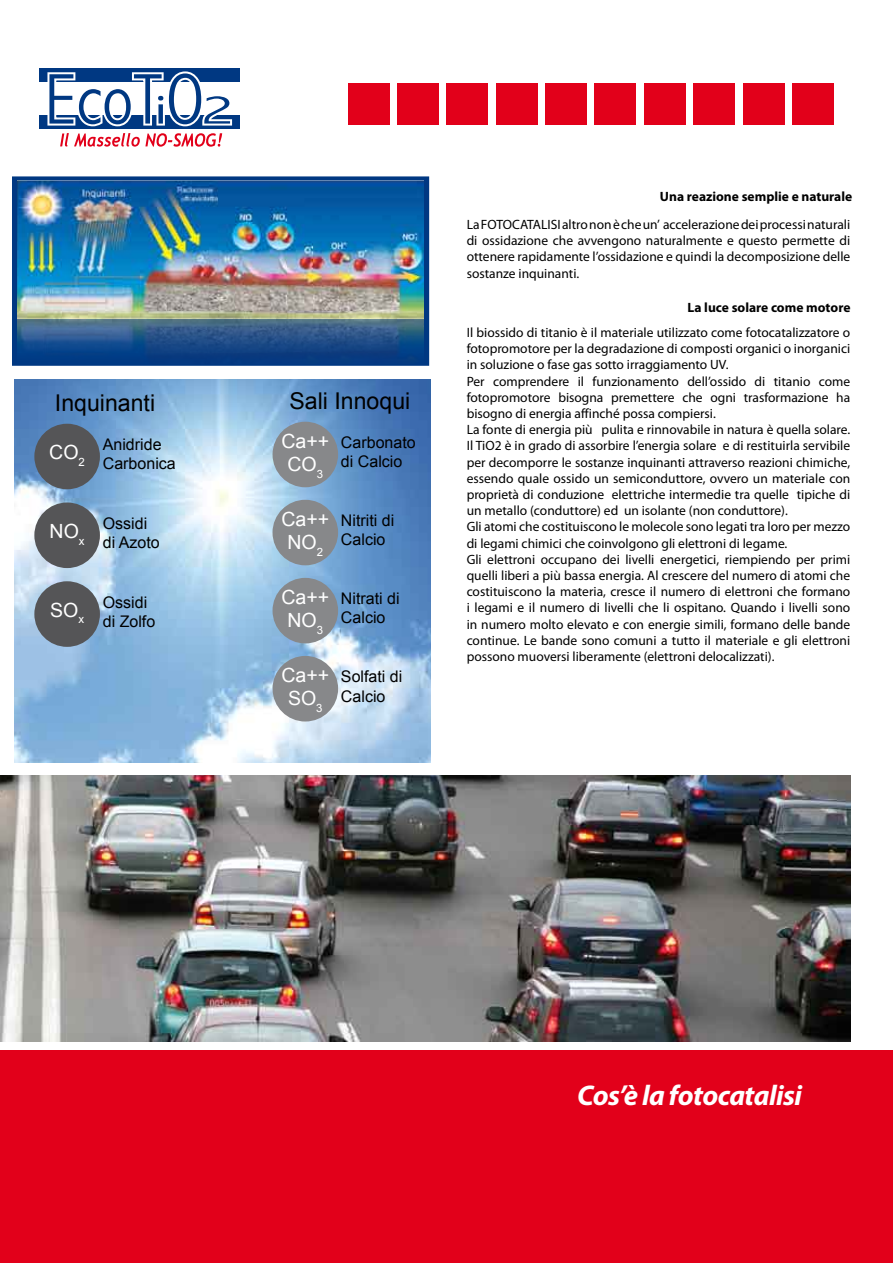
<style>
.page{position:relative;width:893px;height:1263px;background:#fff}
.page>*{position:absolute;margin:0;border:0;box-sizing:border-box;transform-origin:0 0}
.t1{font:italic 700 28.5px "Myriad Pro";letter-spacing:-.02em;color:#fff}
.t2{font:23.1px "Arial";color:#000}
.t3{font:19.5px/23.5px "Arial";color:#fff;text-align:center}
.t4{font:16.05px/19.2px "Arial";color:#000}
.t5{font:13.5px/16.2px "Myriad Pro";color:#000;text-align:justify}
.t6{font:700 13.5px "Myriad Pro";color:#000}
</style>
<div class="page">
<img style="left:0;top:775px;width:850px;height:267px">
<img style="left:17px;top:181px;width:407px;height:182px">
<div style="left:12px;top:176px;width:417px;height:190px;border:2px solid #003882"></div>
<img style="left:14px;top:379px;width:417px;height:384px">
<div style="left:34px;top:424px;width:66px;height:65px;background:#555557;border-radius:50%"></div>
<div style="left:34px;top:502px;width:66px;height:66px;background:#555557;border-radius:50%"></div>
<div style="left:34px;top:581px;width:66px;height:66px;background:#555557;border-radius:50%"></div>
<div style="left:273px;top:422px;width:65px;height:65px;background:#87888a;border-radius:50%"></div>
<div style="left:273px;top:500px;width:65px;height:65px;background:#87888a;border-radius:50%"></div>
<div style="left:273px;top:578px;width:65px;height:65px;background:#87888a;border-radius:50%"></div>
<div style="left:273px;top:656px;width:65px;height:65px;background:#87888a;border-radius:50%"></div>
<div style="left:0;top:1050px;width:893px;height:213px;background:#e2001a"></div>
<div style="left:348px;top:84px;width:41px;height:41px;background:#e2001a"></div>
<div style="left:545px;top:84px;width:42px;height:41px;background:#e2001a"></div>
<div style="left:447px;top:84px;width:41px;height:41px;background:#e2001a"></div>
<div style="left:644px;top:84px;width:41px;height:41px;background:#e2001a"></div>
<div style="left:743px;top:84px;width:41px;height:41px;background:#e2001a"></div>
<div style="left:398px;top:84px;width:41px;height:41px;background:#e2001a"></div>
<div style="left:595px;top:84px;width:41px;height:41px;background:#e2001a"></div>
<div style="left:496px;top:84px;width:41px;height:41px;background:#e2001a"></div>
<div style="left:693px;top:84px;width:41px;height:41px;background:#e2001a"></div>
<div style="left:792px;top:84px;width:41px;height:41px;background:#e2001a"></div>
<div style="left:40px;top:116px;width:200px;height:13px;background:#003882"></div>
<div style="left:40px;top:68px;width:200px;height:13px;background:#003882"></div>
<svg style="left:45px;top:71px;width:189px;height:76px"></svg>
<h2 class="t2" style="left:55px;top:390px;width:102px">Inquinanti</h2>
<h3 class="t3" style="left:49px;top:441px;width:37px">CO<sub>2</sub></h3>
<p class="t4" style="left:103px;top:435px;width:74px">Anidride<br>Carbonica</p>
<h3 class="t3" style="left:50px;top:519px;width:37px">NO<sub>x</sub></h3>
<p class="t4" style="left:103px;top:514px;width:58px">Ossidi di Azoto</p>
<h3 class="t3" style="left:50px;top:598px;width:35px">SO<sub>x</sub></h3>
<p class="t4" style="left:103px;top:592px;width:54px">Ossidi di Zolfo</p>
<h2 class="t2" style="left:289px;top:388px;width:122px">Sali Innoqui</h2>
<h3 class="t3" style="left:281px;top:429px;width:49px">Ca++<br>CO<sub>3</sub></h3>
<p class="t4" style="left:341px;top:433px;width:76px">Carbonato di Calcio</p>
<h3 class="t3" style="left:281px;top:507px;width:49px">Ca++<br>NO<sub>2</sub></h3>
<p class="t4" style="left:341px;top:511px;width:55px">Nitriti di<br>Calcio</p>
<h3 class="t3" style="left:281px;top:585px;width:49px">Ca++<br>NO<sub>3</sub></h3>
<p class="t4" style="left:341px;top:589px;width:60px">Nitrati di<br>Calcio</p>
<h3 class="t3" style="left:281px;top:663px;width:49px">Ca++<br>SO<sub>3</sub></h3>
<p class="t4" style="left:341px;top:667px;width:63px">Solfati di<br>Calcio</p>
<p class="t6" style="left:660px;top:188px;width:194px">Una reazione semplie e naturale</p>
<p class="t5" style="left:467px;top:216px;width:385px">La FOTOCATALISI altro non è che un’ accelerazione dei processi naturali di ossidazione che avvengono naturalmente e questo permette di ottenere rapidamente l’ossidazione e quindi la decomposizione delle sostanze inquinanti.</p>
<p class="t6" style="left:687px;top:299px;width:164px">La luce solare come motore</p>
<p class="t5" style="left:467px;top:324px;width:385px;text-align:left">Il biossido di titanio è il materiale utilizzato come fotocatalizzatore o fotopromotore per la degradazione di composti organici o inorganici in soluzione o fase gas sotto irraggiamento UV.<br>Per comprendere il funzionamento dell’ossido di titanio come fotopromotore bisogna premettere che ogni trasformazione ha bisogno di energia affinché possa compiersi.<br>La fonte di energia più pulita e rinnovabile in natura è quella solare.<br>Il TiO2 è in grado di assorbire l’energia solare e di restituirla servibile per decomporre le sostanze inquinanti attraverso reazioni chimiche, essendo quale ossido un semiconduttore, ovvero un materiale con proprietà di conduzione elettriche intermedie tra quelle tipiche di un metallo (conduttore) ed un isolante (non conduttore).<br>Gli atomi che costituiscono le molecole sono legati tra loro per mezzo di legami chimici che coinvolgono gli elettroni di legame.<br>Gli elettroni occupano dei livelli energetici, riempiendo per primi quelli liberi a più bassa energia. Al crescere del numero di atomi che costituiscono la materia, cresce il numero di elettroni che formano i legami e il numero di livelli che li ospitano. Quando i livelli sono in numero molto elevato e con energie simili, formano delle bande continue. Le bande sono comuni a tutto il materiale e gli elettroni possono muoversi liberamente (elettroni delocalizzati).</p>
<h1 class="t1" style="left:577px;top:1077px;width:226px">Cos’è la fotocatalisi</h1>
</div>
